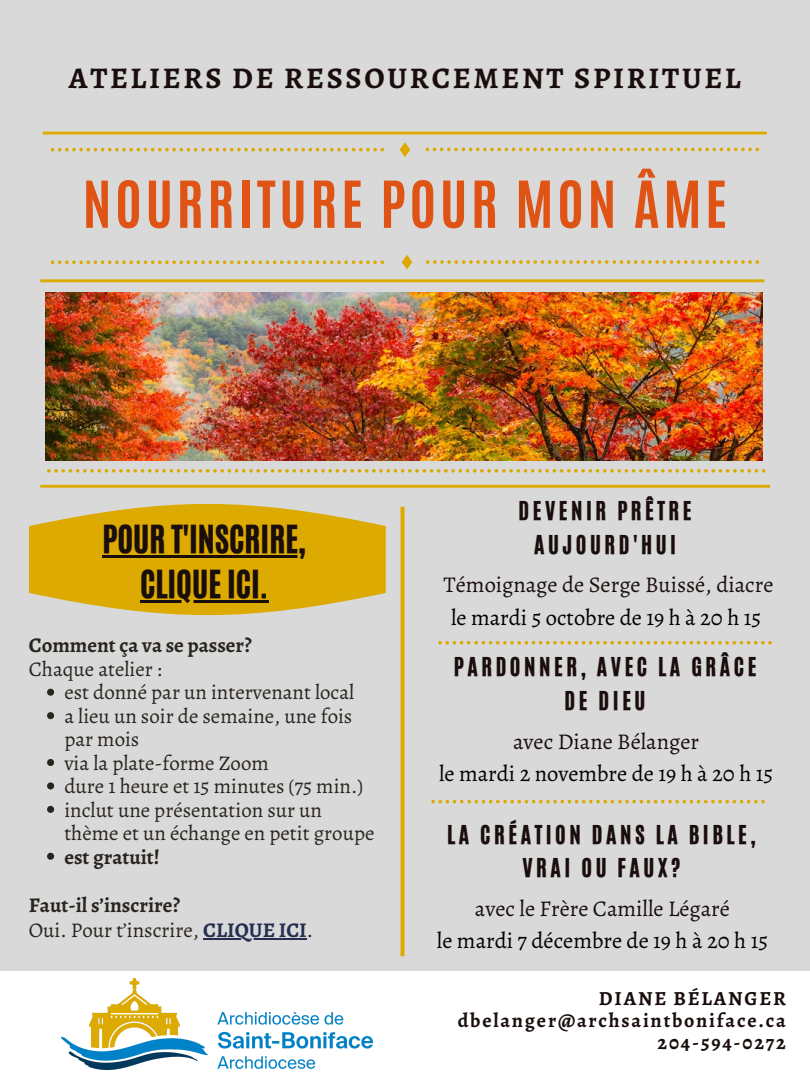
<style>
.page{position:relative;width:810px;height:1080px;background:#d9d9d9}
.page>*{position:absolute;margin:0;border:0;box-sizing:border-box;transform-origin:0 0}
.t1{font:700 55px "Antonio";letter-spacing:.065em;color:#df5415}
.t2{font:32.5px/45.5px "CA Generated";color:#1a0e0d;text-align:center}
.t3{font:700 30px "Alegreya";letter-spacing:.09em;color:#1a0e0d}
.t4{font:22.5px "Alegreya";color:#000}
.t5{font:22.5px "Alegreya";color:#1a0e0d}
.t6{font:21.88px/33.2px "CA Generated";letter-spacing:.165em;color:#1a0e0d;text-align:center}
.t7{font:20.94px/23.4px "Alegreya";color:#29241e}
.t8{font:700 20.94px "Alegreya";color:#29241e}
.t9{font:700 20px "Alegreya";letter-spacing:.09em;color:#1a0e0d}
.s1{font-weight:700;color:#242e4e}
</style>
<div class="page">
<img style="left:46px;top:293px;width:716px;height:168px">
<svg style="left:43px;top:132px;width:724px;height:2px"></svg>
<svg style="left:40px;top:279px;width:724px;height:3px;background:#dbb01c"></svg>
<svg style="left:40px;top:485px;width:730px;height:3px;background:#dbae16"></svg>
<svg style="left:400px;top:507px;width:5px;height:449px;background:#dbb228"></svg>
<svg style="left:400px;top:142px;width:10px;height:15px"></svg>
<svg style="left:51px;top:148px;width:333px;height:3px"></svg>
<svg style="left:425px;top:148px;width:334px;height:3px"></svg>
<svg style="left:402px;top:255px;width:10px;height:14px"></svg>
<svg style="left:425px;top:260px;width:334px;height:4px"></svg>
<svg style="left:51px;top:260px;width:333px;height:4px"></svg>
<svg style="left:47px;top:469px;width:719px;height:4px"></svg>
<div style="left:0;top:971px;width:810px;height:109px;background:#fff"></div>
<img style="left:61px;top:978px;width:311px;height:92px">
<svg style="left:431px;top:800px;width:334px;height:3px"></svg>
<svg style="left:438px;top:641px;width:334px;height:4px"></svg>
<svg style="left:29px;top:504px;width:357px;height:112px;background:#dab021"></svg>
<hr style="left:102px;top:555px;width:204px;height:2px;background:#1a0e0d">
<hr style="left:140px;top:600px;width:128px;height:3px;background:#1a0e0d">
<svg style="left:47px;top:689px;width:7px;height:7px"></svg>
<svg style="left:47px;top:712px;width:7px;height:7px"></svg>
<svg style="left:47px;top:759px;width:7px;height:7px"></svg>
<svg style="left:47px;top:782px;width:7px;height:7px"></svg>
<svg style="left:47px;top:806px;width:7px;height:7px"></svg>
<svg style="left:47px;top:853px;width:7px;height:7px"></svg>
<hr style="left:203px;top:939px;width:104px;height:1px;background:#242e4e">
<p class="t3" style="left:69px;top:57px;width:673px">ATELIERS DE RESSOURCEMENT SPIRITUEL</p>
<p class="t1" style="left:83px;top:165px;width:646px">NOURRITURE POUR MON ÂME</p>
<p class="t2" style="left:102px;top:516px;width:205px">POUR T'INSCRIRE,<br>CLIQUE ICI.</p>
<p class="t8" style="left:29px;top:630px;width:225px">Comment ça va se passer?</p>
<p class="t7" style="left:29px;top:657px;width:135px">Chaque atelier :</p>
<p class="t7" style="left:64px;top:681px;width:291px">est donné par un intervenant local</p>
<p class="t7" style="left:64px;top:704px;width:290px">a lieu un soir de semaine, une fois par mois</p>
<p class="t7" style="left:64px;top:751px;width:206px">via la plate-forme Zoom</p>
<p class="t7" style="left:64px;top:774px;width:300px">dure 1 heure et 15 minutes (75 min.)</p>
<p class="t7" style="left:64px;top:798px;width:312px">inclut une présentation sur un thème et un échange en petit groupe</p>
<p class="t8" style="left:64px;top:842px;width:97px">est gratuit!</p>
<p class="t8" style="left:29px;top:891px;width:153px">Faut-il s’inscrire?</p>
<p class="t7" style="left:29px;top:918px;width:286px">Oui. Pour t’inscrire, <span class="s1">CLIQUE ICI</span>.</p>
<p class="t6" style="left:519px;top:494px;width:175px">DEVENIR PRÊTRE<br>AUJOURD'HUI</p>
<p class="t5" style="left:444px;top:570px;width:331px">Témoignage de Serge Buissé, diacre</p>
<p class="t4" style="left:451px;top:602px;width:312px">le mardi 5 octobre de 19 h à 20 h 15</p>
<p class="t6" style="left:454px;top:650px;width:304px">PARDONNER, AVEC LA GRÂCE<br>DE DIEU</p>
<p class="t5" style="left:513px;top:726px;width:187px">avec Diane Bélanger</p>
<p class="t4" style="left:439px;top:758px;width:336px">le mardi 2 novembre de 19 h à 20 h 15</p>
<p class="t6" style="left:447px;top:818px;width:310px">LA CRÉATION DANS LA BIBLE,<br>VRAI OU FAUX?</p>
<p class="t5" style="left:475px;top:893px;width:257px">avec le Frère Camille Légaré</p>
<p class="t4" style="left:437px;top:925px;width:333px">le mardi 7 décembre de 19 h à 20 h 15</p>
<p class="t9" style="left:599px;top:985px;width:188px">DIANE BÉLANGER</p>
<p class="t9" style="left:458px;top:1007px;width:330px">dbelanger@archsaintboniface.ca</p>
<p class="t9" style="left:658px;top:1029px;width:130px">204-594-0272</p>
</div>
